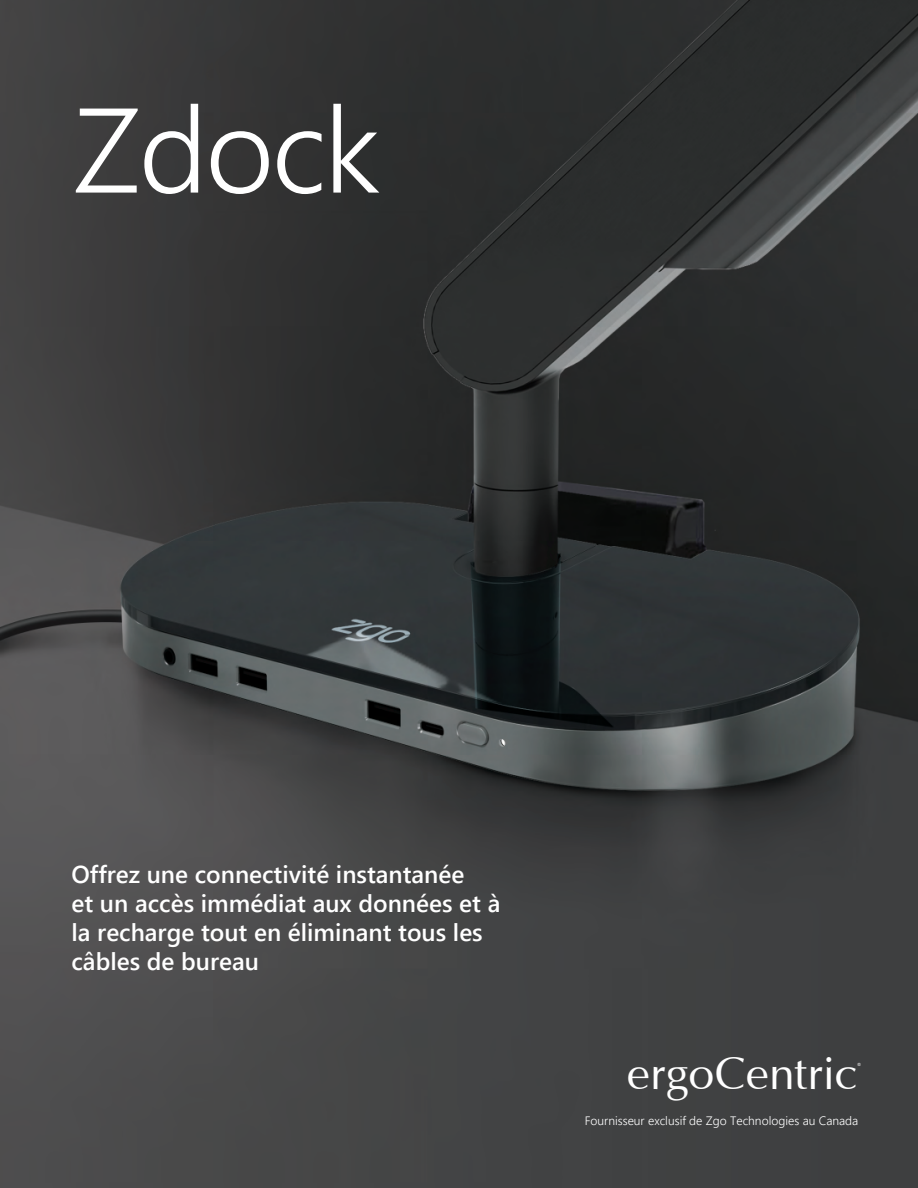
<style>
.page{position:relative;width:918px;height:1188px;background:#fff}
.page>*{position:absolute;margin:0;border:0;box-sizing:border-box;transform-origin:0 0}
.t1{font:120px "Webly Sleek UI Semilight";letter-spacing:-.02em;color:#fff}
.t2{font:46.5px "Optima";letter-spacing:-.005em;color:#fff}
.t3{font:24.45px/29.2px "Webly Sleek UI Semibold";color:#fff}
.t4{font:12.15px "Webly Sleek UI Semilight";color:#fff}
.t5{font:700 4.65px "Optima";color:#fff}
</style>
<div class="page">
<img style="left:0;top:0;width:918px;height:1188px">
<h1 class="t1" style="left:73px;top:60px;width:309px">Zdock</h1>
<p class="t3" style="left:72px;top:858px;width:430px">Offrez une connectivité instantanée<br>et un accès immédiat aux données et à la recharge tout en éliminant tous les câbles de bureau</p>
<h2 class="t2" style="left:627px;top:1049px;width:232px">ergoCentric</h2>
<p class="t5" style="left:858px;top:1062px;width:5px">®</p>
<p class="t4" style="left:585px;top:1111px;width:275px">Fournisseur exclusif de Zgo Technologies au Canada</p>
</div>
